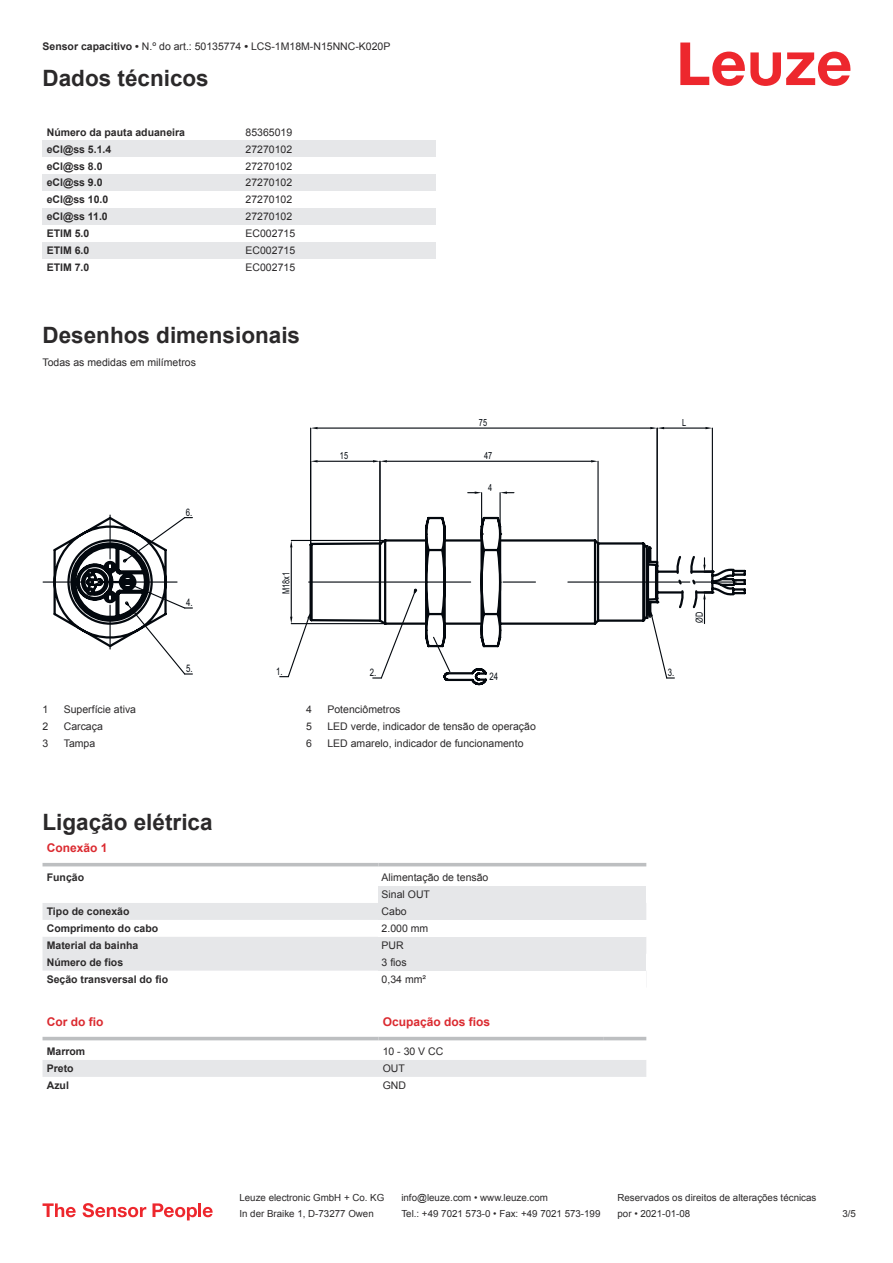
<style>
.page{position:relative;width:893px;height:1263px;background:#fff}
.page>*{position:absolute;margin:0;border:0;box-sizing:border-box;transform-origin:0 0}
.t1{font:700 22.5px "Arial";color:#2b292a}
.t2{font:700 12px "Arial";color:#db2a30}
.t3{font:10.5px/17px "Arial";color:#2b292a}
.t4{font:700 10.5px "Arial";color:#2b292a}
.t5{font:10.35px "Arial";color:#03080e;scale:.75 1}
.t6{font:9.75px "Arial";color:#2b292a}
.t7{font:9.75px "Arial";color:#03080e;scale:.75 1}
.s1{font-weight:700}
</style>
<div class="page">
<svg style="left:680px;top:43px;width:170px;height:43px"></svg>
<div style="left:43px;top:140px;width:199px;height:17px;background:#e6e7e9"></div>
<div style="left:242px;top:140px;width:194px;height:17px;background:#e6e7e9"></div>
<div style="left:43px;top:174px;width:199px;height:17px;background:#e6e7e9"></div>
<div style="left:242px;top:174px;width:194px;height:17px;background:#e6e7e9"></div>
<div style="left:43px;top:208px;width:199px;height:17px;background:#e6e7e9"></div>
<div style="left:242px;top:208px;width:194px;height:17px;background:#e6e7e9"></div>
<div style="left:43px;top:242px;width:199px;height:17px;background:#e6e7e9"></div>
<div style="left:242px;top:242px;width:194px;height:17px;background:#e6e7e9"></div>
<svg style="left:43px;top:866px;width:603px;height:1px"></svg>
<svg style="left:43px;top:903px;width:335px;height:68px;fill:#e6e7e9"></svg>
<hr style="left:43px;top:863px;width:335px;height:3px;background:#bdbfc1">
<hr style="left:378px;top:863px;width:268px;height:3px;background:#bdbfc1">
<div style="left:378px;top:886px;width:268px;height:17px;background:#e6e7e9"></div>
<div style="left:378px;top:903px;width:268px;height:17px;background:#e6e7e9"></div>
<div style="left:378px;top:937px;width:268px;height:17px;background:#e6e7e9"></div>
<div style="left:378px;top:954px;width:268px;height:16px;background:#e6e7e9"></div>
<svg style="left:43px;top:1036px;width:603px;height:5px"></svg>
<div style="left:43px;top:1060px;width:603px;height:17px;background:#e6e7e9"></div>
<hr style="left:43px;top:1037px;width:335px;height:3px;background:#bdbfc1">
<hr style="left:378px;top:1037px;width:226px;height:3px;background:#bdbfc1">
<hr style="left:604px;top:1037px;width:42px;height:3px;background:#bdbfc1">
<svg style="left:43px;top:1203px;width:33px;height:14px"></svg>
<svg style="left:83px;top:1203px;width:63px;height:14px"></svg>
<svg style="left:153px;top:1203px;width:44px;height:17px"></svg>
<hr style="left:198px;top:1203px;width:3px;height:14px;background:#ed272d">
<svg style="left:203px;top:1207px;width:10px;height:10px"></svg>
<svg style="left:444px;top:569px;width:302px;height:116px"></svg>
<svg style="left:311px;top:515px;width:346px;height:18px"></svg>
<hr style="left:318px;top:461px;width:55px;height:1px;background:#03080e">
<svg style="left:311px;top:460px;width:7px;height:2px"></svg>
<hr style="left:379px;top:461px;width:1px;height:82px;background:#03080e">
<hr style="left:597px;top:461px;width:2px;height:82px;background:#03080e">
<hr style="left:387px;top:461px;width:204px;height:1px;background:#03080e">
<svg style="left:373px;top:460px;width:14px;height:2px"></svg>
<svg style="left:591px;top:460px;width:7px;height:2px"></svg>
<hr style="left:712px;top:428px;width:1px;height:143px;background:#03080e">
<hr style="left:664px;top:427px;width:41px;height:2px;background:#03080e">
<svg style="left:705px;top:427px;width:7px;height:2px"></svg>
<hr style="left:310px;top:428px;width:1px;height:116px;background:#03080e">
<hr style="left:657px;top:428px;width:1px;height:174px;background:#03080e">
<hr style="left:318px;top:427px;width:332px;height:2px;background:#03080e">
<svg style="left:311px;top:427px;width:7px;height:2px"></svg>
<svg style="left:650px;top:427px;width:14px;height:2px"></svg>
<hr style="left:499px;top:493px;width:2px;height:41px;background:#03080e">
<hr style="left:481px;top:493px;width:1px;height:41px;background:#03080e">
<svg style="left:500px;top:491px;width:14px;height:3px"></svg>
<svg style="left:468px;top:491px;width:14px;height:3px"></svg>
<svg style="left:280px;top:533px;width:456px;height:146px"></svg>
<svg style="left:53px;top:515px;width:139px;height:160px"></svg>
<hr style="left:110px;top:515px;width:1px;height:44px;background:#03080e">
<hr style="left:43px;top:581px;width:44px;height:2px;background:#03080e">
<hr style="left:110px;top:605px;width:1px;height:44px;background:#03080e">
<hr style="left:133px;top:581px;width:44px;height:2px;background:#03080e">
<p class="t3" style="left:43px;top:39px;width:349px"><span class="s1">Sensor capacitivo •</span> N.º do art.: 50135774 <span class="s1">•</span> LCS-1M18M-N15NNC-K020P</p>
<h1 class="t1" style="left:43px;top:69px;width:168px">Dados técnicos</h1>
<p class="t4" style="left:47px;top:128px;width:140px">Número da pauta aduaneira</p>
<p class="t3" style="left:246px;top:125px;width:48px">85365019</p>
<p class="t4" style="left:47px;top:145px;width:66px">eCl@ss 5.1.4</p>
<p class="t3" style="left:246px;top:141px;width:48px">27270102</p>
<p class="t4" style="left:47px;top:162px;width:57px">eCl@ss 8.0</p>
<p class="t3" style="left:246px;top:158px;width:48px">27270102</p>
<p class="t4" style="left:47px;top:179px;width:57px">eCl@ss 9.0</p>
<p class="t3" style="left:246px;top:175px;width:48px">27270102</p>
<p class="t4" style="left:47px;top:195px;width:63px">eCl@ss 10.0</p>
<p class="t3" style="left:246px;top:192px;width:48px">27270102</p>
<p class="t4" style="left:47px;top:212px;width:63px">eCl@ss 11.0</p>
<p class="t3" style="left:246px;top:209px;width:48px">27270102</p>
<p class="t4" style="left:47px;top:229px;width:44px">ETIM 5.0</p>
<p class="t3" style="left:246px;top:226px;width:51px">EC002715</p>
<p class="t4" style="left:47px;top:246px;width:44px">ETIM 6.0</p>
<p class="t3" style="left:246px;top:243px;width:51px">EC002715</p>
<p class="t4" style="left:47px;top:263px;width:44px">ETIM 7.0</p>
<p class="t3" style="left:246px;top:260px;width:51px">EC002715</p>
<h1 class="t1" style="left:43px;top:326px;width:259px">Desenhos dimensionais</h1>
<p class="t3" style="left:43px;top:354px;width:155px">Todas as medidas em milímetros</p>
<p class="t5" style="left:186px;top:506px;width:10px">6.</p>
<p class="t7" style="left:479px;top:417px;width:12px">75</p>
<p class="t7" style="left:682px;top:417px;width:7px">L</p>
<p class="t7" style="left:340px;top:450px;width:12px">15</p>
<p class="t7" style="left:484px;top:450px;width:12px">47</p>
<p class="t7" style="left:488px;top:482px;width:7px">4</p>
<p class="t3" style="left:43px;top:702px;width:7px">1</p>
<p class="t3" style="left:64px;top:702px;width:74px">Superfície ativa</p>
<p class="t3" style="left:43px;top:719px;width:7px">2</p>
<p class="t3" style="left:64px;top:719px;width:41px">Carcaça</p>
<p class="t3" style="left:43px;top:736px;width:7px">3</p>
<p class="t3" style="left:64px;top:736px;width:33px">Tampa</p>
<p class="t5" style="left:186px;top:596px;width:10px">4.</p>
<p class="t5" style="left:186px;top:662px;width:10px">5.</p>
<p class="t7" style="left:280px;top:594px;width:31px;rotate:-90deg">M18x1</p>
<p class="t5" style="left:276px;top:665px;width:10px">1.</p>
<p class="t5" style="left:370px;top:667px;width:10px">2.</p>
<p class="t5" style="left:668px;top:667px;width:10px">3.</p>
<p class="t5" style="left:489px;top:670px;width:13px">24</p>
<p class="t3" style="left:306px;top:702px;width:7px">4</p>
<p class="t3" style="left:327px;top:702px;width:74px">Potenciômetros</p>
<p class="t3" style="left:306px;top:719px;width:7px">5</p>
<p class="t3" style="left:327px;top:719px;width:210px">LED verde, indicador de tensão de operação</p>
<p class="t3" style="left:306px;top:736px;width:7px">6</p>
<p class="t3" style="left:327px;top:736px;width:198px">LED amarelo, indicador de funcionamento</p>
<p class="t7" style="left:694px;top:623px;width:16px;rotate:-90deg">ØD</p>
<h1 class="t1" style="left:43px;top:813px;width:172px">Ligação elétrica</h1>
<p class="t2" style="left:47px;top:843px;width:62px">Conexão 1</p>
<p class="t4" style="left:47px;top:873px;width:39px">Função</p>
<p class="t3" style="left:382px;top:870px;width:108px">Alimentação de tensão<br>Sinal OUT</p>
<p class="t4" style="left:47px;top:907px;width:84px">Tipo de conexão</p>
<p class="t3" style="left:382px;top:904px;width:27px">Cabo</p>
<p class="t4" style="left:47px;top:924px;width:113px">Comprimento do cabo</p>
<p class="t3" style="left:382px;top:921px;width:48px">2.000 mm</p>
<p class="t4" style="left:47px;top:941px;width:93px">Material da bainha</p>
<p class="t3" style="left:382px;top:938px;width:24px">PUR</p>
<p class="t4" style="left:47px;top:958px;width:78px">Número de fios</p>
<p class="t3" style="left:382px;top:955px;width:27px">3 fios</p>
<p class="t4" style="left:47px;top:975px;width:123px">Seção transversal do fio</p>
<p class="t3" style="left:382px;top:971px;width:46px">0,34 mm²</p>
<p class="t2" style="left:47px;top:1017px;width:58px">Cor do fio</p>
<p class="t2" style="left:383px;top:1017px;width:109px">Ocupação dos fios</p>
<p class="t4" style="left:47px;top:1047px;width:40px">Marrom</p>
<p class="t3" style="left:383px;top:1044px;width:62px">10 - 30 V CC</p>
<p class="t4" style="left:47px;top:1064px;width:28px">Preto</p>
<p class="t3" style="left:383px;top:1061px;width:24px">OUT</p>
<p class="t4" style="left:47px;top:1081px;width:24px">Azul</p>
<p class="t3" style="left:383px;top:1078px;width:25px">GND</p>
<p class="t6" style="left:239px;top:1194px;width:146px">Leuze electronic GmbH + Co. KG</p>
<p class="t6" style="left:401px;top:1194px;width:148px">info@leuze.com • www.leuze.com</p>
<p class="t6" style="left:617px;top:1194px;width:200px">Reservados os direitos de alterações técnicas</p>
<p class="t6" style="left:239px;top:1210px;width:136px">In der Braike 1, D-73277 Owen</p>
<p class="t6" style="left:401px;top:1210px;width:201px">Tel.: +49 7021 573-0 • Fax: +49 7021 573-199</p>
<p class="t6" style="left:617px;top:1210px;width:74px">por • 2021-01-08</p>
<p class="t6" style="left:842px;top:1210px;width:15px">3 /5</p>
</div>
